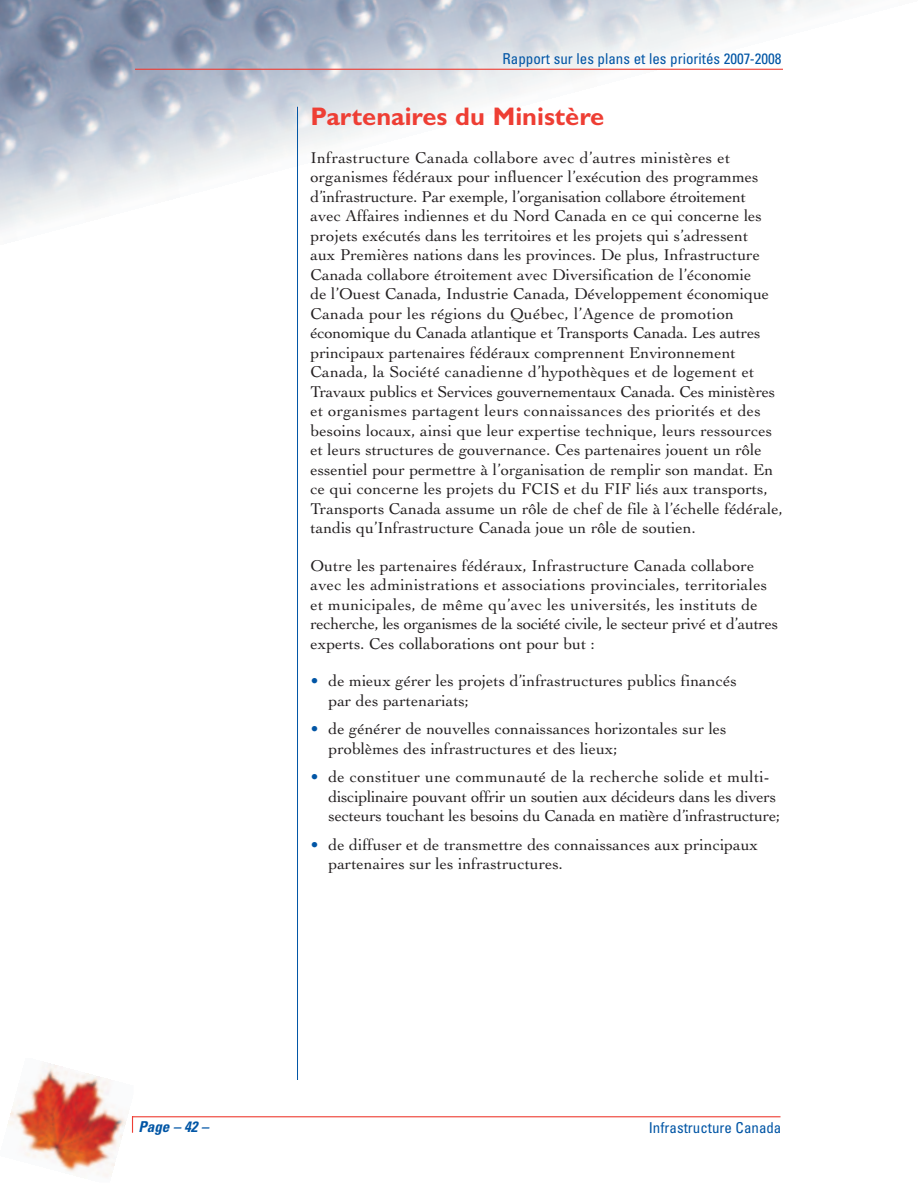
<style>
.page{position:relative;width:918px;height:1188px;background:#fff}
.page>*{position:absolute;margin:0;border:0;box-sizing:border-box;transform-origin:0 0}
.t1{font:700 25.5px "Gill Sans";color:#ee3e34}
.t2{font:16.5px/19.5px "Cochin";color:#231f20}
.t3{font:condensed 15px "Univers";color:#0155a5}
.t4{font:italic 700 condensed 15px "Univers";color:#0155a5}
.s1{color:#0155a5}
</style>
<div class="page">
<img style="left:0;top:0;width:849px;height:230px">
<hr style="left:132px;top:1116px;width:649px;height:1px;background:#ee3e34">
<hr style="left:135px;top:69px;width:648px;height:1px;background:#ee3e34">
<hr style="left:297px;top:107px;width:1px;height:973px;background:#0155a5">
<img style="left:7px;top:1063px;width:127px;height:114px">
<p class="t4" style="left:139px;top:1122px;width:75px">Page – 42 –</p>
<p class="t3" style="left:503px;top:53px;width:280px">Rapport sur les plans et les priorités 2007-2008</p>
<h1 class="t1" style="left:310px;top:108px;width:295px">Partenaires du Ministère</h1>
<p class="t2" style="left:310px;top:149px;width:474px">Infrastructure Canada collabore avec d’autres ministères et organismes fédéraux pour influencer l’exécution des programmes d’infrastructure. Par exemple, l’organisation collabore étroitement<br>avec Affaires indiennes et du Nord Canada en ce qui concerne les projets exécutés dans les territoires et les projets qui s’adressent<br>aux Premières nations dans les provinces. De plus, Infrastructure Canada collabore étroitement avec Diversification de l’économie<br>de l’Ouest Canada, Industrie Canada, Développement économique Canada pour les régions du Québec, l’Agence de promotion économique du Canada atlantique et Transports Canada. Les autres principaux partenaires fédéraux comprennent Environnement Canada, la Société canadienne d’hypothèques et de logement et Travaux publics et Services gouvernementaux Canada. Ces ministères et organismes partagent leurs connaissances des priorités et des besoins locaux, ainsi que leur expertise technique, leurs ressources et leurs structures de gouvernance. Ces partenaires jouent un rôle essentiel pour permettre à l’organisation de remplir son mandat. En ce qui concerne les projets du FCIS et du FIF liés aux transports, Transports Canada assume un rôle de chef de file à l’échelle fédérale, tandis qu’Infrastructure Canada joue un rôle de soutien.</p>
<p class="t2" style="left:310px;top:557px;width:469px">Outre les partenaires fédéraux, Infrastructure Canada collabore avec les administrations et associations provinciales, territoriales et municipales, de même qu’avec les universités, les instituts de recherche, les organismes de la société civile, le secteur privé et d’autres experts. Ces collaborations ont pour but :</p>
<p class="t2" style="left:328px;top:673px;width:410px;text-indent:-18px"><span class="s1">•</span> de mieux gérer les projets d’infrastructures publics financés par des partenariats;</p>
<p class="t2" style="left:328px;top:721px;width:400px;text-indent:-18px"><span class="s1">•</span> de générer de nouvelles connaissances horizontales sur les problèmes des infrastructures et des lieux;</p>
<p class="t2" style="left:328px;top:769px;width:453px;text-indent:-18px"><span class="s1">•</span> de constituer une communauté de la recherche solide et multi&shy;disciplinaire pouvant offrir un soutien aux décideurs dans les divers secteurs touchant les besoins du Canada en matière d’infrastructure;</p>
<p class="t2" style="left:328px;top:836px;width:431px;text-indent:-18px"><span class="s1">•</span> de diffuser et de transmettre des connaissances aux principaux partenaires sur les infrastructures.</p>
<p class="t3" style="left:649px;top:1123px;width:134px">Infrastructure Canada</p>
</div>
